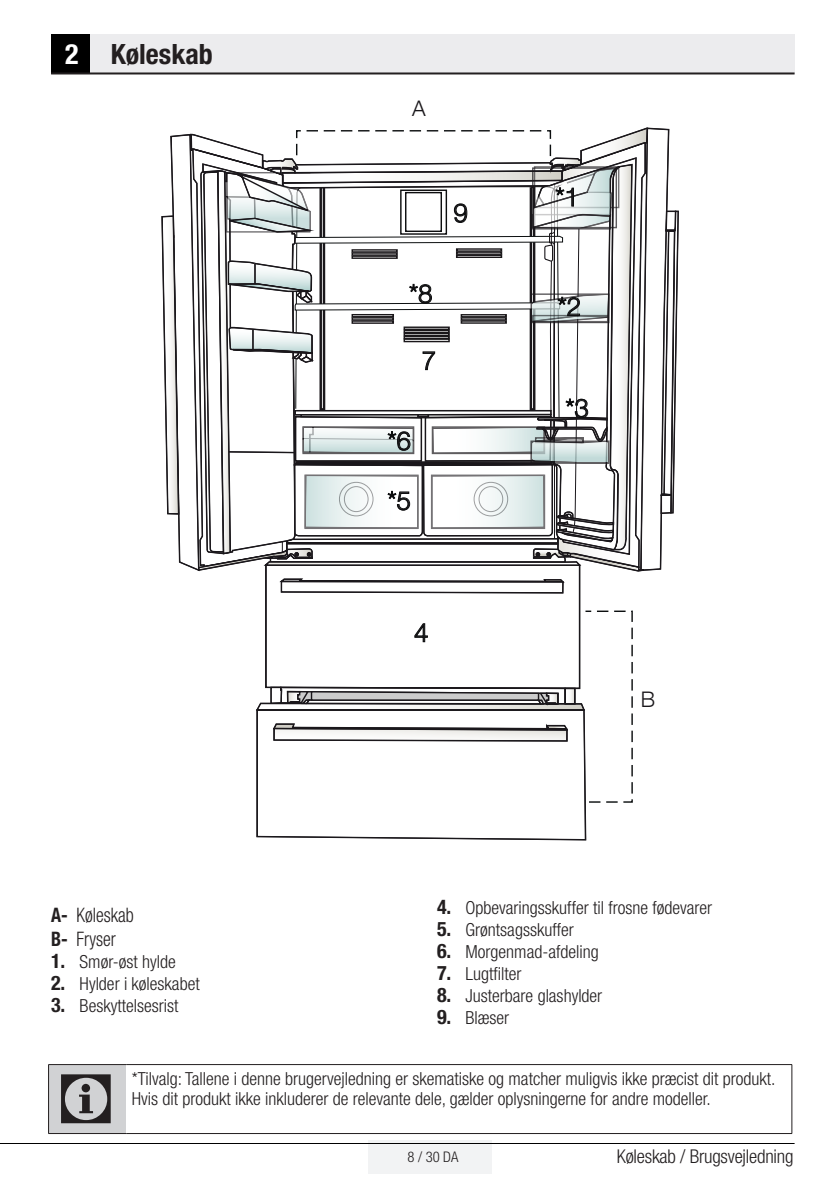
<style>
.page{position:relative;width:840px;height:1191px;background:#fff}
.page>*{position:absolute;margin:0;border:0;box-sizing:border-box;transform-origin:0 0}
.t1{font:72px "ZIWARNUN";color:#231f20}
.t2{font:700 condensed 28px "Helvetica Neue LT Pro";color:#231f20}
.t3{font:300 25.8px "Helvetica Neue LT Pro";color:#1a171a}
.t4{font:300 21.4px "Helvetica Neue";color:#1a171b}
.t5{font:300 condensed 20px/24px "Helvetica Neue LT Pro";color:#231f20;scale:.9 1}
.t6{font:300 condensed 19px "Helvetica Neue LT Pro";letter-spacing:-.01em;color:#231f20}
.t7{font:300 condensed 18px/20px "Helvetica Neue LT Pro";color:#231f20}
.t8{font:300 condensed 14.6px "Helvetica Neue LT Pro";color:#231f20}
.s1{color:#fff}
.s2{font-weight:700}
.s3{font-weight:700;font-size:20px}
</style>
<div class="page">
<div style="left:368px;top:1140px;width:123px;height:33px;background:#f2f3f4"></div>
<hr style="left:0;top:1143px;width:794px;height:1px;background:#000">
<div style="left:51px;top:34px;width:39px;height:40px;background:#000"></div>
<div style="left:90px;top:34px;width:704px;height:40px;background:#ececee"></div>
<hr style="left:51px;top:72px;width:743px;height:2px;background:#231f20">
<svg style="left:256px;top:803px;width:329px;height:37px"></svg>
<svg style="left:293px;top:803px;width:130px;height:37px"></svg>
<svg style="left:161px;top:127px;width:518px;height:676px"></svg>
<div style="left:49px;top:1064px;width:77px;height:69px;background:#d1d2d4"></div>
<hr style="left:48px;top:1133px;width:78px;height:1px;background:#231f20">
<hr style="left:126px;top:1133px;width:665px;height:1px;background:#231f20">
<hr style="left:48px;top:1064px;width:78px;height:1px;background:#231f20">
<hr style="left:48px;top:1064px;width:1px;height:69px;background:#231f20">
<hr style="left:126px;top:1064px;width:665px;height:1px;background:#231f20">
<hr style="left:791px;top:1064px;width:1px;height:69px;background:#231f20">
<h2 class="t2" style="left:65px;top:37px;width:149px"><span class="s1">2</span> Køleskab</h2>
<p class="t5" style="left:51px;top:902px;width:93px"><span class="s2">A-</span> Køleskab<br><span class="s2">B-</span> Fryser</p>
<p class="t7" style="left:51px;top:951px;width:126px"><span class="s3">1.</span> Smør-øst hylde</p>
<p class="t7" style="left:51px;top:973px;width:150px"><span class="s3">2.</span> Hylder i køleskabet</p>
<p class="t7" style="left:51px;top:995px;width:129px"><span class="s3">3.</span> Beskyttelsesrist</p>
<p class="t4" style="left:412px;top:95px;width:15px">A</p>
<h3 class="t3" style="left:453px;top:197px;width:16px">9</h3>
<h3 class="t3" style="left:409px;top:278px;width:25px">*8</h3>
<h3 class="t3" style="left:421px;top:345px;width:16px">7</h3>
<h3 class="t3" style="left:387px;top:425px;width:25px">*6</h3>
<h3 class="t3" style="left:387px;top:485px;width:25px">*5</h3>
<h3 class="t3" style="left:414px;top:617px;width:16px">4</h3>
<h3 class="t3" style="left:555px;top:181px;width:25px">*1</h3>
<h3 class="t3" style="left:557px;top:291px;width:25px">*2</h3>
<h3 class="t3" style="left:565px;top:392px;width:25px">*3</h3>
<p class="t4" style="left:640px;top:686px;width:16px">B</p>
<p class="t7" style="left:437px;top:897px;width:276px"><span class="s3">4.</span> Opbevaringsskuffer til frosne fødevarer</p>
<p class="t7" style="left:437px;top:919px;width:138px"><span class="s3">5.</span> Grøntsagsskuffer</p>
<p class="t7" style="left:437px;top:941px;width:163px"><span class="s3">6.</span> Morgenmad-afdeling</p>
<p class="t7" style="left:437px;top:963px;width:86px"><span class="s3">7.</span> Lugtfilter</p>
<p class="t7" style="left:437px;top:985px;width:167px"><span class="s3">8.</span> Justerbare glashylder</p>
<p class="t7" style="left:437px;top:1007px;width:74px"><span class="s3">9.</span> Blæser</p>
<h1 class="t1" style="left:57px;top:1060px;width:63px">C</h1>
<p class="t7" style="left:132px;top:1069px;width:644px">*Tilvalg: Tallene i denne brugervejledning er skematiske og matcher muligvis ikke præcist dit produkt.<br>Hvis dit produkt ikke inkluderer de relevante dele, gælder oplysningerne for andre modeller.</p>
<p class="t8" style="left:407px;top:1148px;width:52px">8 / 30 DA</p>
<p class="t6" style="left:616px;top:1144px;width:178px">Køleskab / Brugsvejledning</p>
</div>
